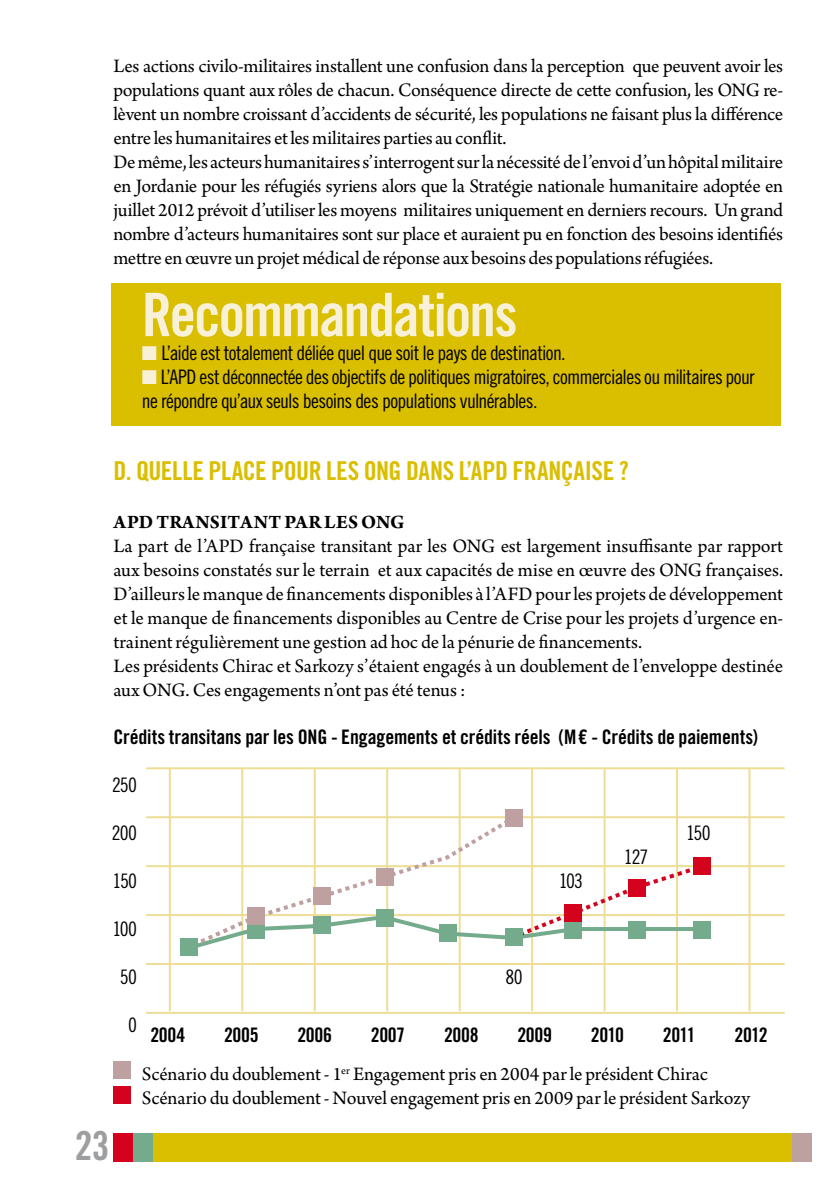
<style>
.page{position:relative;width:840px;height:1191px;background:#fff}
.page>*{position:absolute;margin:0;border:0;box-sizing:border-box;transform-origin:0 0}
.t1{font:60px "Trade Gothic LT Std Bd Cn 20";color:#f8f1d7}
.t2{font:40px "Trade Gothic LT Std Bd Cn 20";color:#9c9e9f}
.t3{font:26px "Trade Gothic LT Std Bd Cn 20";letter-spacing:-.01em;color:#dabe00}
.t4{font:20px/24px "Arno Pro";letter-spacing:-.015em;color:#000}
.t5{font:20px/24px "Trade Gothic LT Std Cn 18";letter-spacing:-.035em;color:#000}
.t6{font:20px "Trade Gothic LT Std Bd Cn 20";letter-spacing:-.015em;color:#000}
.t7{font:700 20px "Arno Pro";letter-spacing:.005em;color:#000}
.s1{color:#f8f1d7}
</style>
<div class="page">
<div style="left:111px;top:283px;width:669px;height:143px;background:#dabe00"></div>
<div style="left:153px;top:1132px;width:638px;height:29px;background:#dabe00"></div>
<div style="left:791px;top:1132px;width:20px;height:29px;background:#bea0a0"></div>
<div style="left:133px;top:1132px;width:20px;height:29px;background:#74ab8d"></div>
<div style="left:113px;top:1132px;width:20px;height:29px;background:#d4021d"></div>
<hr style="left:146px;top:1012px;width:638px;height:2px;background:#eddd95">
<hr style="left:146px;top:963px;width:638px;height:2px;background:#eddd95">
<hr style="left:146px;top:914px;width:638px;height:2px;background:#eddd95">
<hr style="left:146px;top:865px;width:638px;height:2px;background:#eddd95">
<hr style="left:146px;top:816px;width:638px;height:2px;background:#eddd95">
<hr style="left:146px;top:767px;width:638px;height:2px;background:#eddd95">
<hr style="left:169px;top:768px;width:2px;height:243px;background:#eddd95">
<hr style="left:241px;top:768px;width:2px;height:243px;background:#eddd95">
<hr style="left:313px;top:768px;width:2px;height:243px;background:#eddd95">
<hr style="left:386px;top:768px;width:2px;height:243px;background:#eddd95">
<hr style="left:458px;top:768px;width:2px;height:243px;background:#eddd95">
<hr style="left:531px;top:768px;width:2px;height:243px;background:#eddd95">
<hr style="left:603px;top:768px;width:2px;height:243px;background:#eddd95">
<hr style="left:675px;top:768px;width:2px;height:243px;background:#eddd95">
<hr style="left:748px;top:768px;width:2px;height:243px;background:#eddd95">
<svg style="left:186px;top:814px;width:522px;height:138px"></svg>
<div style="left:181px;top:939px;width:17px;height:17px;background:#74ab8d"></div>
<div style="left:247px;top:921px;width:17px;height:17px;background:#74ab8d"></div>
<div style="left:247px;top:907px;width:17px;height:17px;background:#bea0a0"></div>
<div style="left:313px;top:917px;width:17px;height:17px;background:#74ab8d"></div>
<div style="left:313px;top:888px;width:17px;height:17px;background:#bea0a0"></div>
<div style="left:376px;top:909px;width:17px;height:17px;background:#74ab8d"></div>
<div style="left:376px;top:868px;width:17px;height:17px;background:#bea0a0"></div>
<div style="left:439px;top:924px;width:17px;height:17px;background:#74ab8d"></div>
<div style="left:505px;top:928px;width:17px;height:17px;background:#74ab8d"></div>
<div style="left:505px;top:810px;width:17px;height:17px;background:#bea0a0"></div>
<div style="left:564px;top:922px;width:17px;height:17px;background:#74ab8d"></div>
<div style="left:564px;top:905px;width:17px;height:17px;background:#d4021d"></div>
<div style="left:628px;top:922px;width:17px;height:17px;background:#74ab8d"></div>
<div style="left:628px;top:879px;width:17px;height:17px;background:#d4021d"></div>
<div style="left:693px;top:922px;width:17px;height:17px;background:#74ab8d"></div>
<div style="left:693px;top:857px;width:17px;height:17px;background:#d4021d"></div>
<div style="left:114px;top:1086px;width:17px;height:17px;background:#d4021d"></div>
<div style="left:113px;top:1062px;width:17px;height:17px;background:#bea0a0"></div>
<p class="t4" style="left:113px;top:55px;width:670px">Les actions civilo-militaires installent une confusion dans la perception que peuvent avoir les populations quant aux rôles de chacun. Conséquence directe de cette confusion, les ONG re&shy;lèvent un nombre croissant d’accidents de sécurité, les populations ne faisant plus la différence entre les humanitaires et les militaires parties au conflit.<br>De même, les acteurs humanitaires s’interrogent sur la nécessité de l’envoi d’un hôpital militaire en Jordanie pour les réfugiés syriens alors que la Stratégie nationale humanitaire adoptée en juillet 2012 prévoit d’utiliser les moyens militaires uniquement en derniers recours. Un grand nombre d’acteurs humanitaires sont sur place et auraient pu en fonction des besoins identifiés mettre en œuvre un projet médical de réponse aux besoins des populations réfugiées.</p>
<h1 class="t1" style="left:142px;top:278px;width:377px">Recommandations</h1>
<p class="t5" style="left:142px;top:341px;width:425px"><span class="s1">■</span> L’aide est totalement déliée quel que soit le pays de destination.</p>
<p class="t5" style="left:142px;top:365px;width:614px"><span class="s1">■</span> L’APD est déconnectée des objectifs de politiques migratoires, commerciales ou militaires pour ne répondre qu’aux seuls besoins des populations vulnérables.</p>
<h3 class="t3" style="left:113px;top:455px;width:516px">D. Quelle place pour les ONG dans l’APD française ?</h3>
<p class="t7" style="left:113px;top:510px;width:120px">APD TRANSITANT</p>
<p class="t7" style="left:284px;top:510px;width:14px">PAR</p>
<p class="t7" style="left:324px;top:510px;width:82px">LES ONG</p>
<p class="t4" style="left:113px;top:535px;width:670px">La part de l’APD française transitant par les ONG est largement insuffisante par rapport aux besoins constatés sur le terrain et aux capacités de mise en œuvre des ONG françaises.<br>D’ailleurs le manque de financements disponibles à l’AFD pour les projets de développement et le manque de financements disponibles au Centre de Crise pour les projets d’urgence en&shy;trainent régulièrement une gestion ad hoc de la pénurie de financements.<br>Les présidents Chirac et Sarkozy s’étaient engagés à un doublement de l’enveloppe destinée aux ONG. Ces engagements n’ont pas été tenus :</p>
<p class="t6" style="left:113px;top:725px;width:645px">Crédits transitans par les ONG - Engagements et crédits réels (M € - Crédits de paiements)</p>
<p class="t5" style="left:112px;top:773px;width:26px">250</p>
<p class="t5" style="left:112px;top:821px;width:27px">200</p>
<p class="t5" style="left:112px;top:869px;width:26px">150</p>
<p class="t5" style="left:112px;top:917px;width:26px">100</p>
<p class="t5" style="left:120px;top:965px;width:19px">50</p>
<p class="t5" style="left:128px;top:1013px;width:10px">0</p>
<p class="t5" style="left:505px;top:965px;width:19px">80</p>
<p class="t5" style="left:558px;top:869px;width:26px">103</p>
<p class="t5" style="left:623px;top:845px;width:26px">127</p>
<p class="t5" style="left:685px;top:821px;width:26px">150</p>
<p class="t6" style="left:150px;top:1023px;width:36px">2004</p>
<p class="t6" style="left:224px;top:1023px;width:36px">2005</p>
<p class="t6" style="left:297px;top:1023px;width:36px">2006</p>
<p class="t6" style="left:370px;top:1023px;width:36px">2007</p>
<p class="t6" style="left:444px;top:1023px;width:36px">2008</p>
<p class="t6" style="left:517px;top:1023px;width:36px">2009</p>
<p class="t6" style="left:590px;top:1023px;width:35px">2010</p>
<p class="t6" style="left:662px;top:1023px;width:34px">2011</p>
<p class="t6" style="left:734px;top:1023px;width:35px">2012</p>
<h2 class="t2" style="left:75px;top:1121px;width:36px">23</h2>
<p class="t4" style="left:142px;top:1063px;width:609px">Scénario du doublement - 1<sup>er</sup> Engagement pris en 2004 par le président Chirac<br>Scénario du doublement - Nouvel engagement pris en 2009 par le président Sarkozy</p>
</div>
